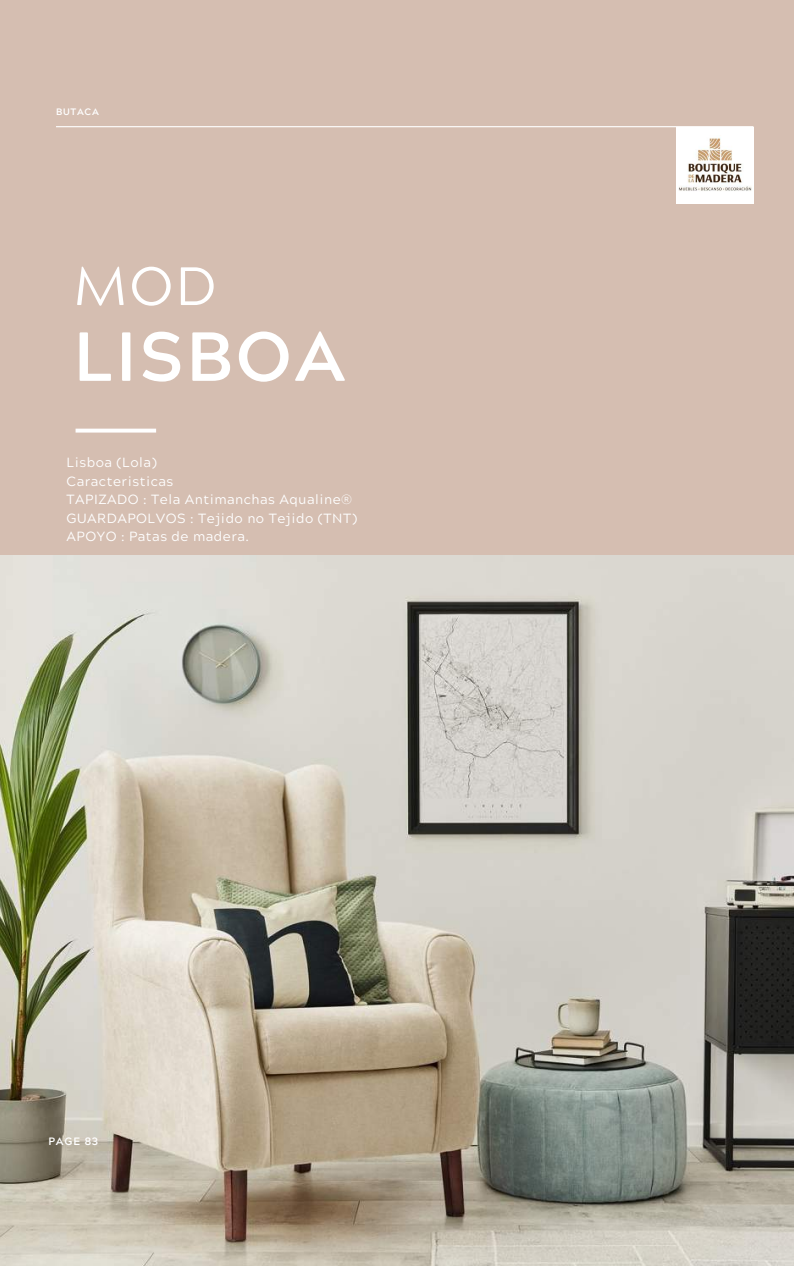
<style>
.page{position:relative;width:794px;height:1266px;background:#fff}
.page>*{position:absolute;margin:0;border:0;box-sizing:border-box;transform-origin:0 0}
.t1{font:700 69.22px "Acherus Grotesque";letter-spacing:.04em;color:#fff}
.t2{font:53.85px "Acherus Grotesque";color:#fff}
.t3{font:13.35px/18.6px "Acherus Grotesque";letter-spacing:.04em;color:#fff}
.t4{font:700 10.65px "Acherus Grotesque";letter-spacing:.08em;color:#fff}
.t5{font:700 9.3px "Acherus Grotesque";letter-spacing:.08em;color:#fff}
</style>
<div class="page">
<div style="left:0;top:0;width:793px;height:563px;background:#d5beb1"></div>
<hr style="left:56px;top:126px;width:697px;height:1px;background:#fff">
<img style="left:0;top:555px;width:793px;height:711px">
<hr style="left:75px;top:429px;width:81px;height:3px;background:#fff">
<div style="left:676px;top:127px;width:77px;height:76px;background:#fff"></div>
<img style="left:678px;top:138px;width:74px;height:53px">
<p class="t5" style="left:56px;top:108px;width:44px">BUTACA</p>
<h2 class="t2" style="left:73px;top:265px;width:144px">MOD</h2>
<h1 class="t1" style="left:73px;top:329px;width:273px">LISBOA</h1>
<p class="t3" style="left:67px;top:455px;width:292px">Lisboa (Lola)<br>Caracteristicas<br>TAPIZADO : Tela Antimanchas Aqualine®<br>GUARDAPOLVOS : Tejido no Tejido (TNT)</p>
<p class="t3" style="left:67px;top:529px;width:184px">APOYO : Patas de madera.</p>
<p class="t4" style="left:48px;top:1136px;width:51px">PAGE 83</p>
</div>
